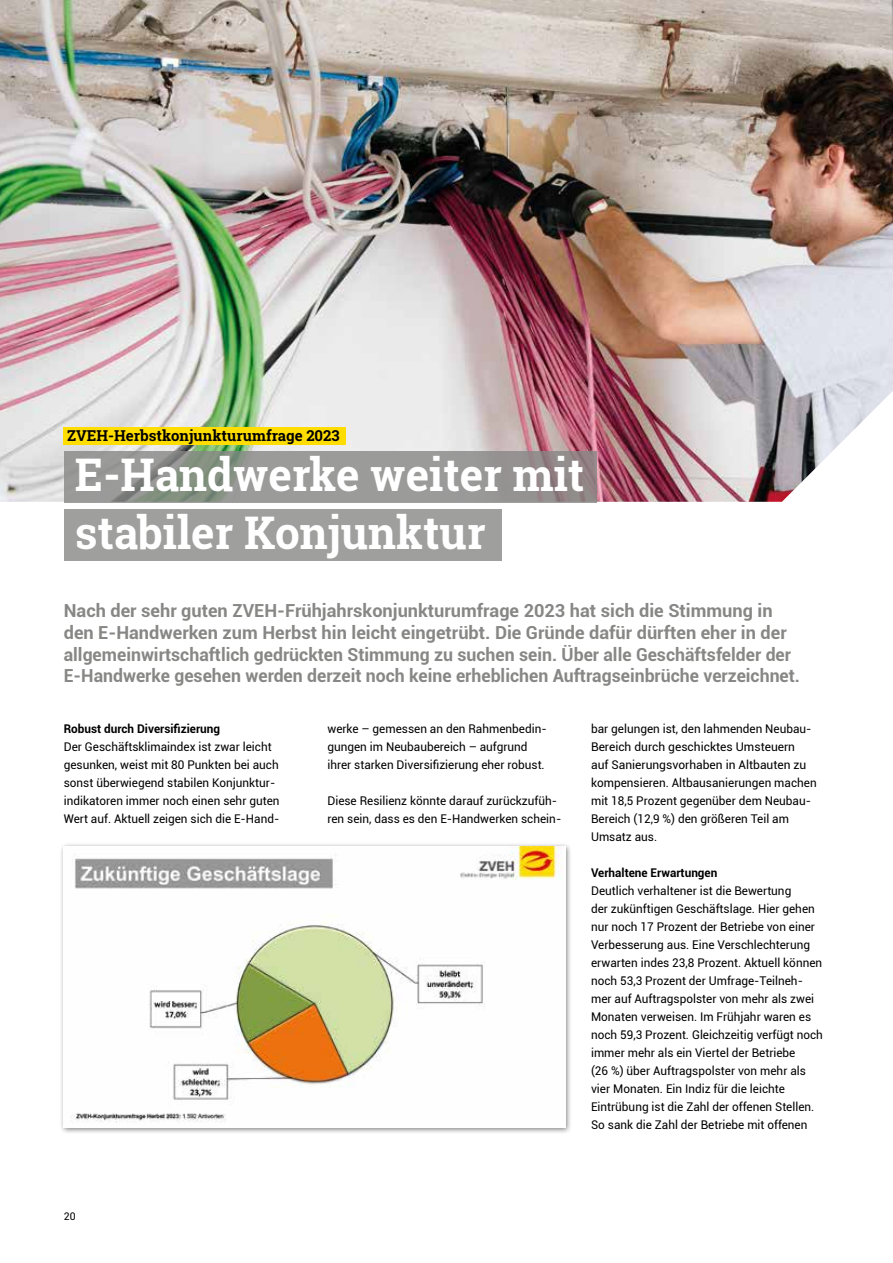
<style>
.page{position:relative;width:893px;height:1263px;background:#fff}
.page>*{position:absolute;margin:0;border:0;box-sizing:border-box;transform-origin:0 0}
.t1{font:700 45px/58.5px "Roboto Slab";color:#fff}
.t2{font:700 18px/21.6px "Roboto";color:#878786}
.t3{font:700 15px "Roboto Slab";color:#000}
.t4{font:12px/18px "Roboto";color:#000}
.t5{font:700 12px "Roboto";color:#000}
.t6{font:10.5px "Roboto";color:#000}
</style>
<div class="page">
<img style="left:0;top:0;width:893px;height:502px">
<div style="left:64px;top:428px;width:282px;height:17px;background:#fd0"></div>
<svg style="left:64px;top:451px;width:533px;height:52px;fill:#9a9a99"></svg>
<div style="left:64px;top:509px;width:438px;height:51px;background:#9f9f9e"></div>
<div style="left:59px;top:842px;width:513px;height:292px;background:#000;opacity:.5"></div>
<img style="left:64px;top:847px;width:501px;height:280px">
<p class="t3" style="left:67px;top:425px;width:274px">ZVEH-Herbstkonjunkturumfrage 2023</p>
<h1 class="t1" style="left:75px;top:445px;width:511px">E-Handwerke weiter mit stabiler Konjunktur</h1>
<p class="t2" style="left:64px;top:599px;width:738px">Nach der sehr guten ZVEH-Frühjahrskonjunkturumfrage 2023 hat sich die Stimmung in den E-Handwerken zum Herbst hin leicht eingetrübt. Die Gründe dafür dürften eher in der allgemeinwirtschaftlich gedrückten Stimmung zu suchen sein. Über alle Geschäftsfelder der E-Handwerke gesehen werden derzeit noch keine erheblichen Auftragseinbrüche verzeichnet.</p>
<p class="t5" style="left:64px;top:720px;width:158px">Robust durch Diversifizierung</p>
<p class="t4" style="left:64px;top:737px;width:217px">Der Geschäftsklimaindex ist zwar leicht gesunken, weist mit 80 Punkten bei auch sonst überwiegend stabilen Konjunktur&shy;indikatoren immer noch einen sehr guten Wert auf. Aktuell zeigen sich die E-Hand-</p>
<p class="t4" style="left:327px;top:719px;width:221px">werke – gemessen an den Rahmenbedin&shy;gungen im Neubaubereich – aufgrund ihrer starken Diversifizierung eher robust.</p>
<p class="t4" style="left:327px;top:791px;width:235px">Diese Resilienz könnte darauf zurückzufüh&shy;ren sein, dass es den E-Handwerken schein-</p>
<p class="t4" style="left:591px;top:719px;width:227px">bar gelungen ist, den lahmenden Neubau-Bereich durch geschicktes Umsteuern<br>auf Sanierungsvorhaben in Altbauten zu kompensieren. Altbausanierungen machen mit 18,5 Prozent gegenüber dem Neubau-Bereich (12,9 %) den größeren Teil am Umsatz aus.</p>
<p class="t5" style="left:591px;top:864px;width:128px">Verhaltene Erwartungen</p>
<p class="t4" style="left:591px;top:881px;width:233px">Deutlich verhaltener ist die Bewertung<br>der zukünftigen Geschäftslage. Hier gehen nur noch 17 Prozent der Betriebe von einer Verbesserung aus. Eine Verschlechterung erwarten indes 23,8 Prozent. Aktuell können noch 53,3 Prozent der Umfrage-Teilneh&shy;mer auf Auftragspolster von mehr als zwei Monaten verweisen. Im Frühjahr waren es noch 59,3 Prozent. Gleichzeitig verfügt noch immer mehr als ein Viertel der Betriebe<br>(26 %) über Auftragspolster von mehr als vier Monaten. Ein Indiz für die leichte Eintrübung ist die Zahl der offenen Stellen.<br>So sank die Zahl der Betriebe mit offenen</p>
<p class="t6" style="left:64px;top:1209px;width:13px">20</p>
</div>
